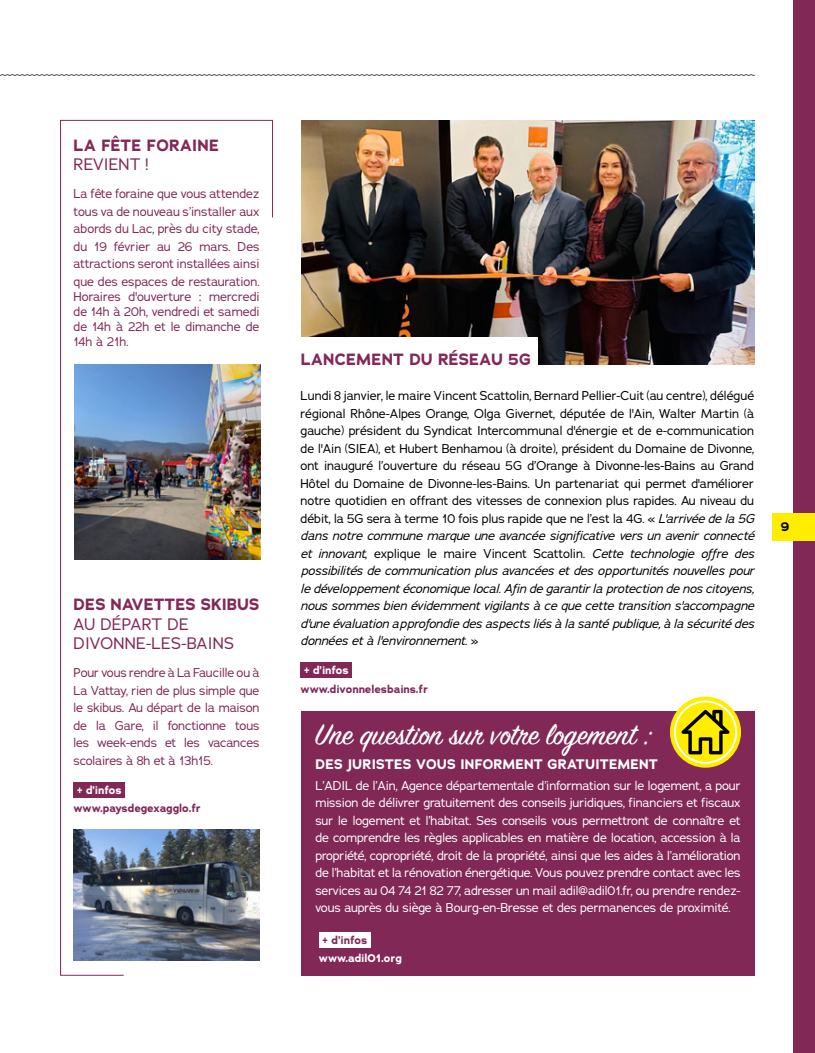
<style>
.page{position:relative;width:815px;height:1053px;background:#fff}
.page>*{position:absolute;margin:0;border:0;box-sizing:border-box;transform-origin:0 0}
.t1{font:32.5px "Sign Painter House Script";color:#fff}
.t2{font:700 16.25px "Adrianna";letter-spacing:.005em;color:#822857}
.t3{font:16.25px/19.5px "Adrianna";letter-spacing:.005em;color:#822857}
.t4{font:700 13.75px "Adrianna";letter-spacing:.015em;color:#fff}
.t5{font:12.5px/17.5px "Adrianna";color:#000;text-align:justify}
.t6{font:12.5px/17.5px "Adrianna";letter-spacing:-.01em;color:#fff;text-align:justify}
.t7{font:12.5px/17.5px "Adrianna";letter-spacing:-.01em;color:#822857;text-align:justify}
.t8{font:700 12.5px "Adrianna";color:#000}
.t9{font:700 11.25px "Adrianna";color:#822857}
.t10{font:700 11.25px "Adrianna";color:#fff}
.s1{font-style:italic}
</style>
<div class="page">
<div style="left:793px;top:0;width:22px;height:1052px;background:#822857"></div>
<div style="left:772px;top:512px;width:43px;height:28px;background:#ffed00"></div>
<svg style="left:0;top:74px;width:755px;height:2px"></svg>
<svg style="left:60px;top:120px;width:213px;height:855px"></svg>
<img style="left:74px;top:364px;width:186px;height:195px">
<img style="left:301px;top:120px;width:454px;height:244px">
<div style="left:301px;top:711px;width:454px;height:264px;background:#822857"></div>
<div style="left:319px;top:931px;width:52px;height:16px;background:#fff"></div>
<svg style="left:670px;top:696px;width:71px;height:71px;fill:#ffed00"></svg>
<div style="left:674px;top:700px;width:63px;height:63px;border:2px solid #fff;border-radius:50%"></div>
<div style="left:294px;top:337px;width:244px;height:53px;background:#fff"></div>
<div style="left:301px;top:662px;width:51px;height:16px;background:#822857"></div>
<svg style="left:681px;top:709px;width:49px;height:45px"></svg>
<h2 class="t2" style="left:74px;top:134px;width:147px">LA FÊTE FORAINE</h2>
<h2 class="t3" style="left:74px;top:154px;width:76px">REVIENT !</h2>
<p class="t7" style="left:74px;top:185px;width:188px">La fête foraine que vous attendez tous va de nouveau s’installer aux abords du Lac, près du city stade, du 19 février au 26 mars. Des attractions seront installées ainsi que des espaces de restauration.</p>
<p class="t7" style="left:74px;top:289px;width:188px;line-height:15px">Horaires d'ouverture : mercredi de 14h à 20h, vendredi et samedi de 14h à 22h et le dimanche de 14h à 21h.</p>
<h2 class="t2" style="left:74px;top:593px;width:187px">DES NAVETTES SKIBUS</h2>
<h2 class="t3" style="left:74px;top:614px;width:162px">AU DÉPART DE<br>DIVONNE-LES-BAINS</h2>
<p class="t7" style="left:74px;top:664px;width:188px">Pour vous rendre à La Faucille ou à La Vattay, rien de plus simple que le skibus. Au départ de la maison de la Gare, il fonctionne tous les week-ends et les vacances scolaires à 8h et à 13h15.</p>
<p class="t10" style="left:77px;top:782px;width:46px">+ d’infos</p>
<p class="t9" style="left:74px;top:801px;width:129px">www.paysdegexagglo.fr</p>
<h2 class="t2" style="left:301px;top:349px;width:232px">LANCEMENT DU RÉSEAU 5G</h2>
<p class="t5" style="left:301px;top:387px;width:455px">Lundi 8 janvier, le maire Vincent Scattolin, Bernard Pellier-Cuit (au centre), délégué régional Rhône-Alpes Orange, Olga Givernet, députée de l'Ain, Walter Martin (à gauche) président du Syndicat Intercommunal d'énergie et de e-communication de l'Ain (SIEA), et Hubert Benhamou (à droite), président du Domaine de Divonne, ont inauguré l’ouverture du réseau 5G d’Orange à Divonne-les-Bains au Grand Hôtel du Domaine de Divonne-les-Bains. Un partenariat qui permet d'améliorer notre quotidien en offrant des vitesses de connexion plus rapides. Au niveau du débit, la 5G sera à terme 10 fois plus rapide que ne l’est la 4G. « <span class="s1">L'arrivée de la 5G dans notre commune marque une avancée significative vers un avenir connecté et innovant</span>, explique le maire Vincent Scattolin. <span class="s1">Cette technologie offre des possibilités de communication plus avancées et des opportunités nouvelles pour le développement économique local. Afin de garantir la protection de nos citoyens, nous sommes bien évidemment vigilants à ce que cette transition s'accompagne d'une évaluation approfondie des aspects liés à la santé publique, à la sécurité des données et à l'environnement.</span> »</p>
<p class="t10" style="left:304px;top:663px;width:46px">+ d’infos</p>
<p class="t9" style="left:301px;top:681px;width:129px">www.divonnelesbains.fr</p>
<h1 class="t1" style="left:315px;top:718px;width:338px">Une question sur votre logement :</h1>
<p class="t4" style="left:315px;top:754px;width:344px">DES JURISTES VOUS INFORMENT GRATUITEMENT</p>
<p class="t6" style="left:315px;top:776px;width:427px">L’ADIL de l’Ain, Agence départementale d’information sur le logement, a pour mission de délivrer gratuitement des conseils juridiques, financiers et fiscaux sur le logement et l’habitat. Ses conseils vous permettront de connaître et de comprendre les règles applicables en matière de location, accession à la propriété, copropriété, droit de la propriété, ainsi que les aides à l’amélioration de l’habitat et la rénovation énergétique. Vous pouvez prendre contact avec les services au 04 74 21 82 77, adresser un mail adil@adil01.fr, ou prendre rendez&shy;vous auprès du siège à Bourg-en-Bresse et des permanences de proximité.</p>
<p class="t9" style="left:323px;top:932px;width:46px">+ d’infos</p>
<p class="t10" style="left:319px;top:950px;width:85px">www.adil01.org</p>
<p class="t8" style="left:781px;top:518px;width:10px">9</p>
</div>
